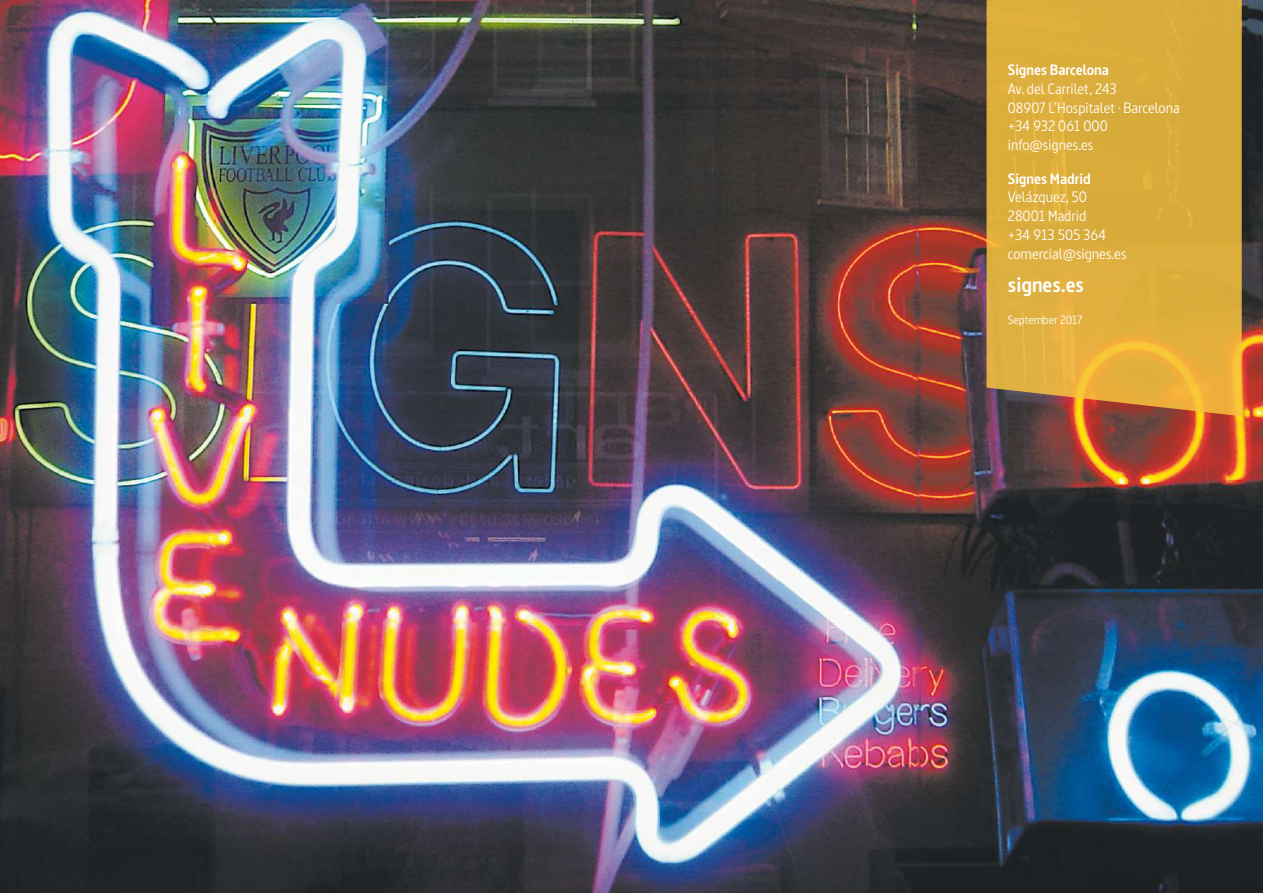
<style>
.page{position:relative;width:1263px;height:893px;background:#fff}
.page>*{position:absolute;margin:0;border:0;box-sizing:border-box;transform-origin:0 0}
.t1{font:700 21px "Dsignes";color:#fff}
.t2{font:15px/18.8px "Dsignes";color:#fff}
.t3{font:700 15px "Dsignes";color:#fff}
.t4{font:12px "Dsignes";color:#fff}
</style>
<div class="page">
<img style="left:0;top:0;width:1263px;height:893px">
<svg style="left:986px;top:0;width:256px;height:416px;background:#d9aa3c"></svg>
<p class="t3" style="left:1008px;top:61px;width:103px">Signes Barcelona</p>
<p class="t2" style="left:1008px;top:79px;width:173px">Av. del Carrilet, 243<br>08907 L’Hospitalet · Barcelona +34 932 061 000 info@signes.es</p>
<p class="t3" style="left:1008px;top:170px;width:84px">Signes Madrid</p>
<p class="t2" style="left:1008px;top:188px;width:120px">Velázquez, 50<br>28001 Madrid<br>+34 913 505 364 comercial@signes.es</p>
<h1 class="t1" style="left:1008px;top:273px;width:78px">signes.es</h1>
<p class="t4" style="left:1008px;top:313px;width:76px">September 2017</p>
</div>
